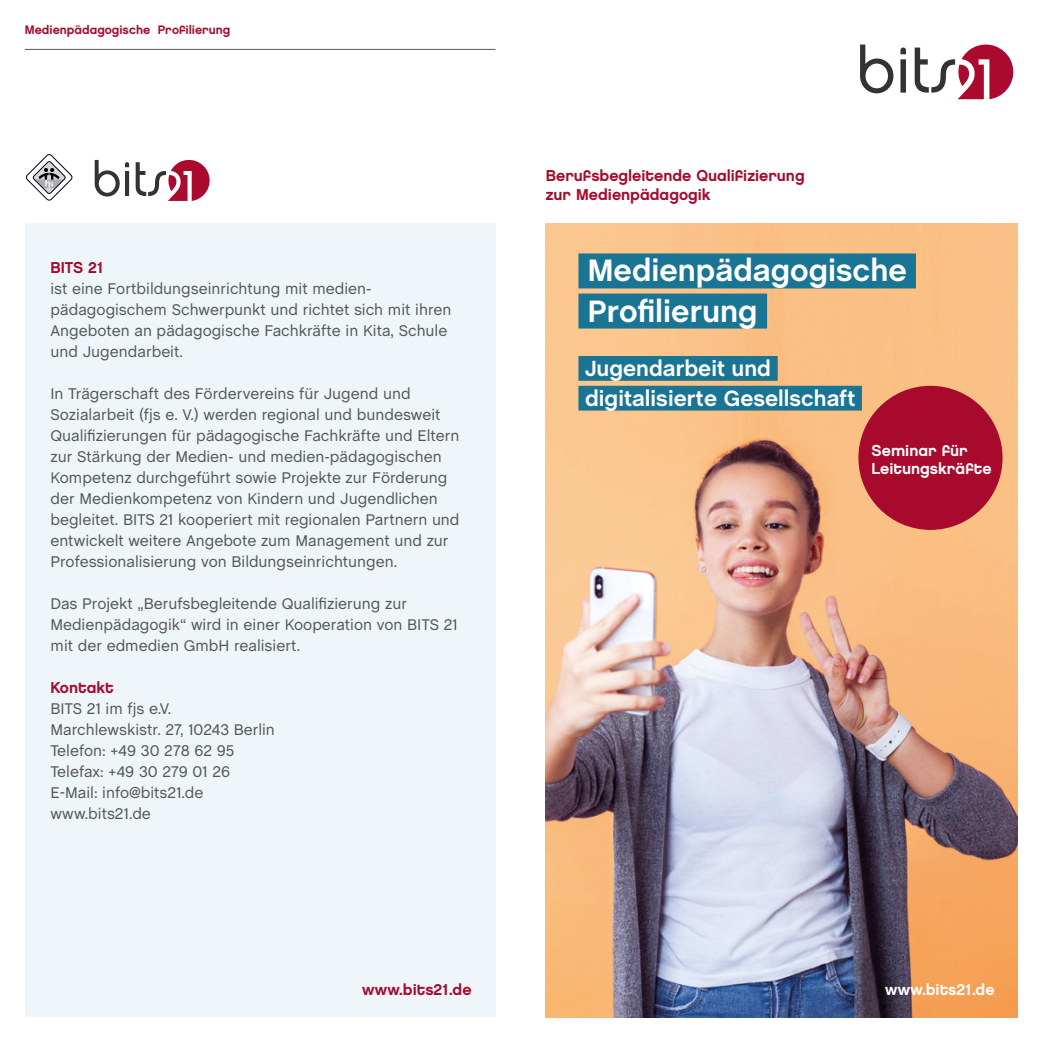
<style>
.page{position:relative;width:1042px;height:1042px;background:#fff}
.page>*{position:absolute;margin:0;border:0;box-sizing:border-box;transform-origin:0 0}
.t1{font:700 31.5px "Chalet";color:#fff}
.t2{font:700 22.4px/29.8px "Chalet";color:#fff}
.t3{font:15.75px/21px "Chalet";color:#575756}
.t4{font:15.75px/18.9px "Chalet New York Nineteen Eighty";color:#a70a2d}
.t5{font:15.75px/18.9px "Chalet New York Nineteen Eighty";color:#fff}
.t6{font:12.25px "Chalet New York Nineteen Eighty";color:#a70a2d}
</style>
<div class="page">
<svg style="left:860px;top:45px;width:33px;height:48px"></svg>
<svg style="left:900px;top:48px;width:6px;height:45px"></svg>
<svg style="left:914px;top:44px;width:100px;height:55px"></svg>
<img style="left:546px;top:223px;width:471px;height:794px">
<svg style="left:95px;top:160px;width:34px;height:37px"></svg>
<svg style="left:136px;top:159px;width:74px;height:42px"></svg>
<svg style="left:26px;top:154px;width:47px;height:47px"></svg>
<div style="left:26px;top:223px;width:470px;height:794px;background:#eff6fa"></div>
<hr style="left:25px;top:49px;width:470px;height:1px;background:#575756">
<div style="left:578px;top:253px;width:338px;height:35px;background:#1a7494"></div>
<div style="left:578px;top:356px;width:200px;height:25px;background:#1a7494"></div>
<div style="left:578px;top:386px;width:284px;height:24px;background:#1a7494"></div>
<div style="left:578px;top:293px;width:189px;height:35px;background:#1a7494"></div>
<div style="left:858px;top:386px;width:144px;height:144px;background:#a70a2d;border-radius:50%"></div>
<p class="t6" style="left:25px;top:22px;width:207px">Medienpädagogische Profilierung</p>
<p class="t4" style="left:50px;top:258px;width:55px">BITS 21</p>
<p class="t3" style="left:50px;top:278px;width:402px">ist eine Fortbildungseinrichtung mit medien&shy;pädagogischem Schwerpunkt und richtet sich mit ihren Angeboten an pädagogische Fachkräfte in Kita, Schule und Jugendarbeit.</p>
<p class="t3" style="left:50px;top:383px;width:411px">In Trägerschaft des Fördervereins für Jugend und Sozialarbeit (fjs e. V.) werden regional und bundesweit Qualifizierungen für pädagogische Fachkräfte und Eltern zur Stärkung der Medien- und medien-pädagogischen Kompetenz durchgeführt sowie Projekte zur Förderung der Medienkompetenz von Kindern und Jugendlichen begleitet. BITS 21 kooperiert mit regionalen Partnern und entwickelt weitere Angebote zum Management und zur Professionalisierung von Bildungseinrichtungen.</p>
<p class="t3" style="left:50px;top:593px;width:409px">Das Projekt „Berufsbegleitende Qualifizierung zur<br>Medienpädagogik“ wird in einer Kooperation von BITS 21 mit der edmedien GmbH realisiert.</p>
<p class="t4" style="left:50px;top:678px;width:65px">Kontakt</p>
<p class="t3" style="left:50px;top:698px;width:226px">BITS 21 im fjs e.V.<br>Marchlewskistr. 27, 10243 Berlin<br>Telefon: +49 30 278 62 95<br>Telefax: +49 30 279 01 26<br>E-Mail: info@bits21.de www.bits21.de</p>
<p class="t4" style="left:362px;top:979px;width:111px">www.bits21.de</p>
<p class="t4" style="left:546px;top:166px;width:260px">Berufsbegleitende Qualifizierung zur Medienpädagogik</p>
<h1 class="t1" style="left:588px;top:252px;width:320px">Medienpädagogische</h1>
<h1 class="t1" style="left:588px;top:292px;width:171px">Profilierung</h1>
<h2 class="t2" style="left:585px;top:355px;width:271px">Jugendarbeit und digitalisierte Gesellschaft</h2>
<p class="t5" style="left:871px;top:440px;width:121px">Seminar für<br>Leitungskräfte</p>
<p class="t5" style="left:885px;top:979px;width:111px">www.bits21.de</p>
</div>
